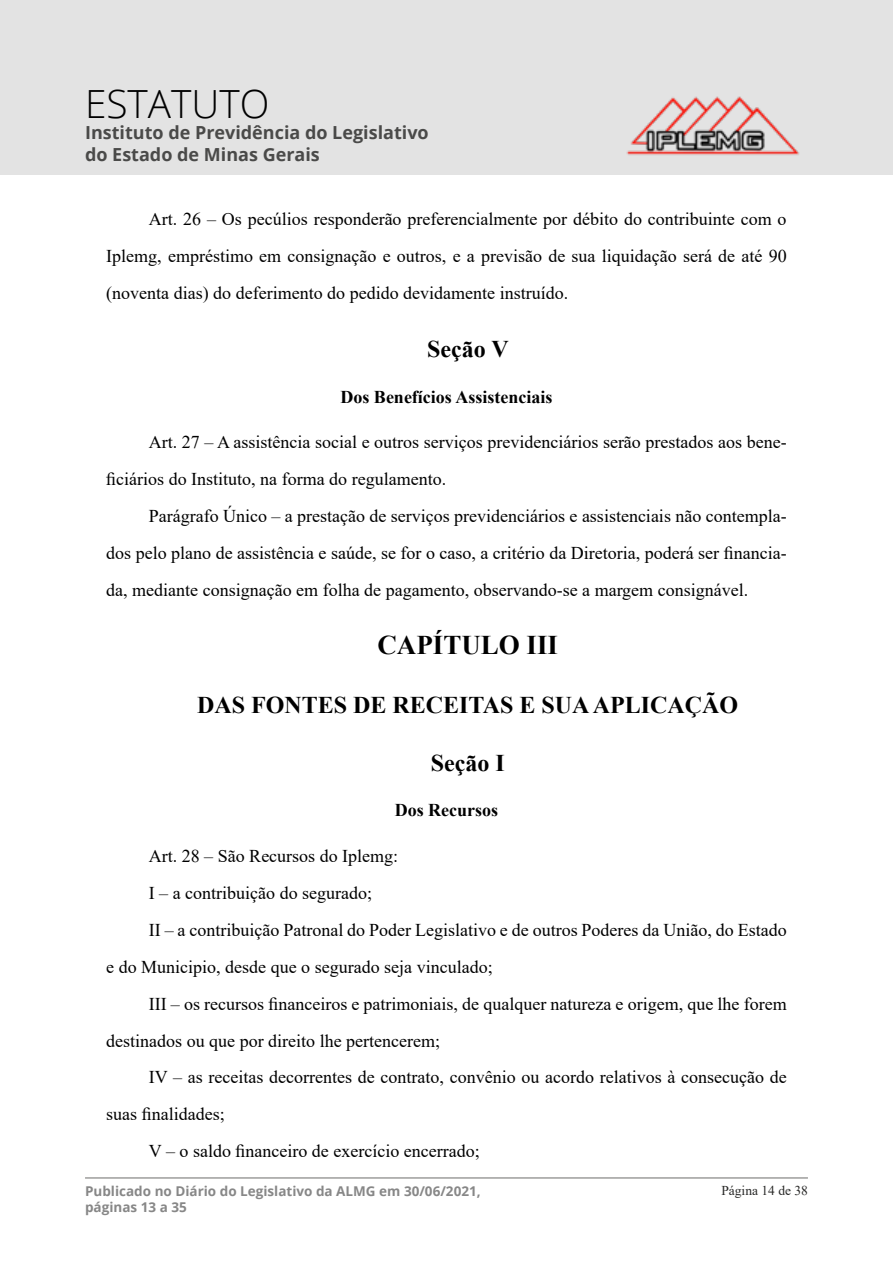
<style>
.page{position:relative;width:893px;height:1263px;background:#fff}
.page>*{position:absolute;margin:0;border:0;box-sizing:border-box;transform-origin:0 0}
.t1{font:300 38.85px "Open Sans";color:#000}
.t2{font:700 27px "Times New Roman";color:#000}
.t3{font:700 24px "Times New Roman";color:#000}
.t4{font:18px/36.9px "Times New Roman";color:#000;text-align:justify}
.t5{font:700 18px/21.6px "Open Sans";color:#4a4a49}
.t6{font:700 18px "Times New Roman";color:#000}
.t7{font:700 13.5px/16.2px "Open Sans";color:#878787}
.t8{font:13.5px "Times New Roman";color:#282827}
</style>
<div class="page">
<div style="left:0;top:0;width:893px;height:175px;background:#e3e3e3"></div>
<hr style="left:85px;top:1177px;width:723px;height:2px;background:#9d9d9c">
<img style="left:626px;top:96px;width:173px;height:59px">
<h1 class="t1" style="left:85px;top:77px;width:186px">ESTATUTO</h1>
<p class="t5" style="left:85px;top:121px;width:345px">Instituto de Previdência do Legislativo do Estado de Minas Gerais</p>
<p class="t4" style="left:106px;top:200px;width:682px;text-indent:43px">Art. 26 – Os pecúlios responderão preferencialmente por débito do contribuinte com o Iplemg, empréstimo em consignação e outros, e a previsão de sua liquidação será de até 90 (noventa dias) do deferimento do pedido devidamente instruído.</p>
<h3 class="t3" style="left:427px;top:332px;width:83px">Seção V</h3>
<p class="t6" style="left:340px;top:384px;width:213px">Dos Benefícios Assistenciais</p>
<p class="t4" style="left:106px;top:423px;width:682px;text-indent:43px">Art. 27 – A assistência social e outros serviços previdenciários serão prestados aos bene&shy;ficiários do Instituto, na forma do regulamento.</p>
<p class="t4" style="left:106px;top:497px;width:682px;text-indent:43px">Parágrafo Único – a prestação de serviços previdenciários e assistenciais não contempla&shy;dos pelo plano de assistência e saúde, se for o caso, a critério da Diretoria, poderá ser financia&shy;da, mediante consignação em folha de pagamento, observando-se a margem consignável.</p>
<h2 class="t2" style="left:377px;top:626px;width:182px">CAPÍTULO III</h2>
<h3 class="t3" style="left:197px;top:687px;width:542px">DAS FONTES DE RECEITAS E SUA APLICAÇÃO</h3>
<h3 class="t3" style="left:431px;top:745px;width:75px">Seção I</h3>
<p class="t6" style="left:395px;top:797px;width:105px">Dos Recursos</p>
<p class="t4" style="left:149px;top:837px;width:251px">Art. 28 – São Recursos do Iplemg:</p>
<p class="t4" style="left:149px;top:874px;width:225px">I – a contribuição do segurado;</p>
<p class="t4" style="left:149px;top:910px;width:639px">II – a contribuição Patronal do Poder Legislativo e de outros Poderes da União, do Estado</p>
<p class="t4" style="left:106px;top:947px;width:388px">e do Municipio, desde que o segurado seja vinculado;</p>
<p class="t4" style="left:149px;top:984px;width:639px">III – os recursos financeiros e patrimoniais, de qualquer natureza e origem, que lhe forem</p>
<p class="t4" style="left:106px;top:1021px;width:335px">destinados ou que por direito lhe pertencerem;</p>
<p class="t4" style="left:149px;top:1058px;width:639px">IV – as receitas decorrentes de contrato, convênio ou acordo relativos à consecução de</p>
<p class="t4" style="left:106px;top:1095px;width:120px">suas finalidades;</p>
<p class="t4" style="left:149px;top:1132px;width:333px">V – o saldo financeiro de exercício encerrado;</p>
<p class="t7" style="left:85px;top:1182px;width:397px">Publicado no Diário do Legislativo da ALMG em 30/06/2021, páginas 13 a 35</p>
<p class="t8" style="left:721px;top:1181px;width:88px">Página 14 de 38</p>
</div>
